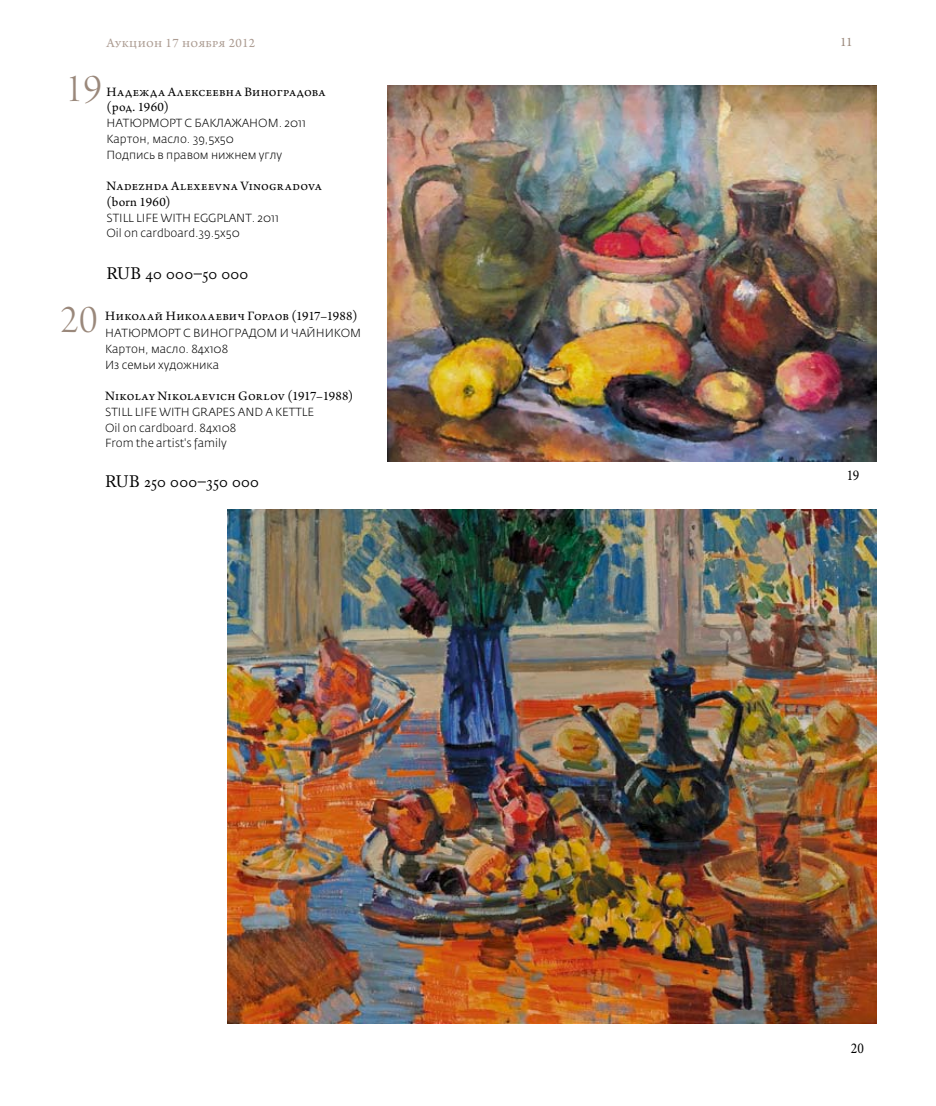
<style>
.page{position:relative;width:936px;height:1106px;background:#fff}
.page>*{position:absolute;margin:0;border:0;box-sizing:border-box;transform-origin:0 0}
.t1{font:42px "Arno Pro Light Display";color:#9a887b}
.t2{font:16.5px "Adobe Caslon Regular SC";letter-spacing:.02em;color:#000}
.t3{font:15px "Minion Pro";color:#000;scale:.9 1}
.t4{font:13.5px/15.8px "Arno Pro";letter-spacing:.055em;color:#000}
.t5{font:13.5px/15.8px "Arno Pro";letter-spacing:.06em;color:#000}
.t6{font:13.5px "Arno Pro";letter-spacing:.1em;color:#000}
.t7{font:13.5px "Arno Pro";letter-spacing:.08em;color:#000}
.t8{font:13.5px "Arno Pro";letter-spacing:.055em;color:#ac9c92}
.t9{font:13.5px "Arno Pro";color:#9a887b}
.t10{font:300 11.7px/15.8px "Fedra Sans Pro";color:#000}
</style>
<div class="page">
<img style="left:227px;top:509px;width:649px;height:514px">
<img style="left:387px;top:85px;width:489px;height:377px">
<p class="t8" style="left:106px;top:35px;width:150px">Аукцион 17 ноября 2012</p>
<p class="t9" style="left:840px;top:34px;width:14px">11</p>
<h1 class="t1" style="left:65px;top:66px;width:38px">19</h1>
<p class="t4" style="left:106px;top:84px;width:219px">Надежда Алексеевна Виноградова (род. 1960)</p>
<p class="t10" style="left:106px;top:115px;width:201px">НАТЮРМОРТ С БАКЛАЖАНОМ. 2011<br>Картон, масло. 39,5х50<br>Подпись в правом нижнем углу</p>
<p class="t5" style="left:106px;top:179px;width:215px">Nadezhda Alexeevna Vinogradova (born 1960)</p>
<p class="t10" style="left:106px;top:210px;width:174px">STILL LIFE WITH EGGPLANT. 2011<br>Oil on cardboard.39.5х50</p>
<h2 class="t2" style="left:106px;top:264px;width:143px">RUB 40 000–50 000</h2>
<p class="t7" style="left:105px;top:308px;width:254px">Николай Николаевич Горлов (1917–1988)</p>
<p class="t10" style="left:105px;top:325px;width:258px">НАТЮРМОРТ С ВИНОГРАДОМ И ЧАЙНИКОМ<br>Картон, масло. 84x108<br>Из семьи художника</p>
<p class="t6" style="left:105px;top:388px;width:250px">Nikolay Nikolaevich Gorlov (1917–1988)</p>
<p class="t10" style="left:105px;top:404px;width:210px">STILL LIFE WITH GRAPES AND A KETTLE<br>Oil on cardboard. 84x108<br>From the artist's family</p>
<h2 class="t2" style="left:105px;top:471px;width:155px">RUB 250 000–350 000</h2>
<p class="t3" style="left:846px;top:465px;width:16px">19</p>
<h1 class="t1" style="left:61px;top:297px;width:38px">20</h1>
<p class="t3" style="left:850px;top:1038px;width:16px">20</p>
</div>
